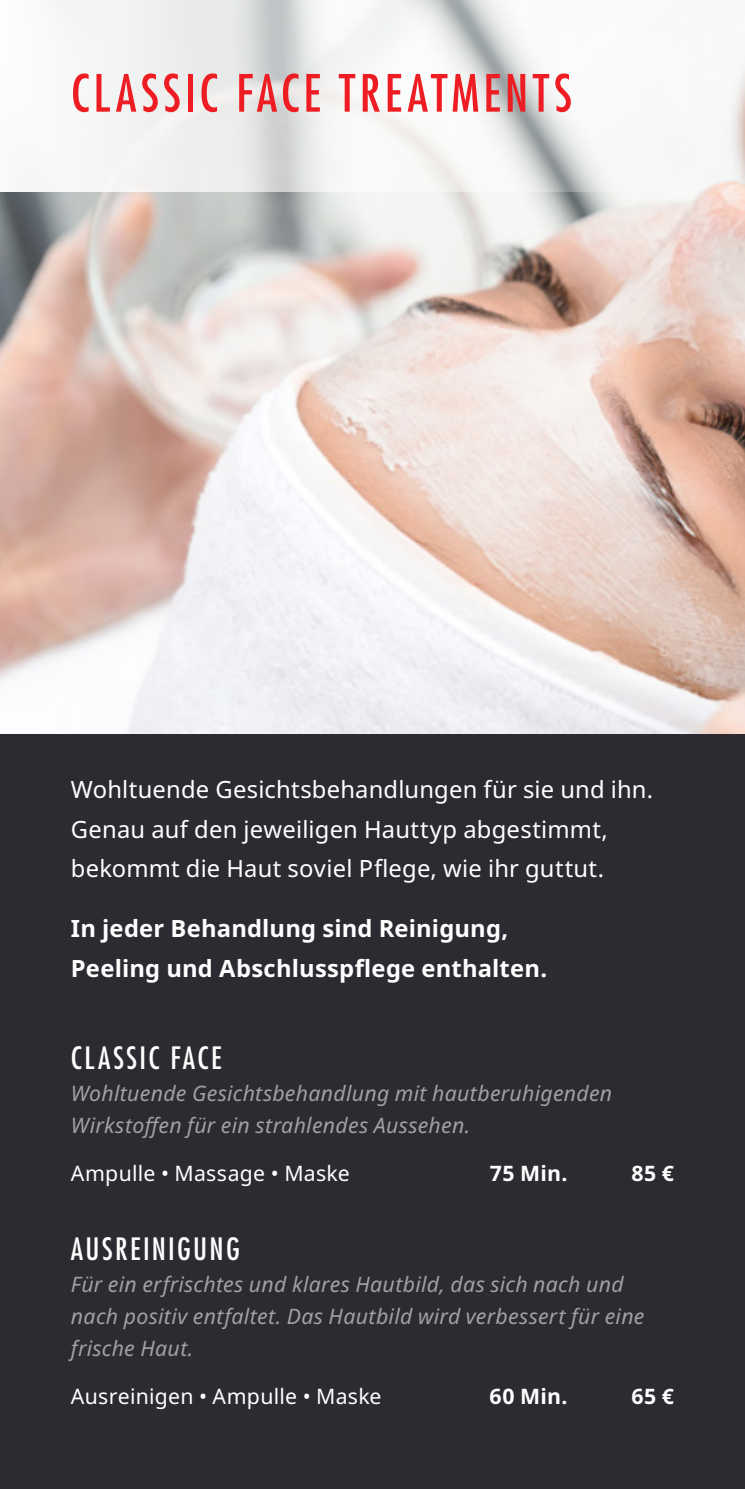
<style>
.page{position:relative;width:745px;height:1489px;background:#fff}
.page>*{position:absolute;margin:0;border:0;box-sizing:border-box;transform-origin:0 0}
.t1{font:condensed 50px "Futura Std";letter-spacing:.08em;color:#ee1d23}
.H4_Angebotstitel{font:condensed 30px "Futura Std";letter-spacing:.08em;color:#fff}
._1_Intro{font:23.75px/39.8px "Noto Sans";letter-spacing:.01em;color:#fff}
._1_Intro-2{font:700 23.75px/39.8px "Noto Sans";letter-spacing:.01em;color:#fff}
._2_Subline{font:italic 21.25px/32px "Noto Sans";letter-spacing:.015em;color:#a0a0a6}
._3_Details{font:21.25px "Noto Sans";letter-spacing:.01em;color:#fff}
._3_Details-2{font:700 21.25px "Noto Sans";letter-spacing:.015em;color:#fff}
</style>
<div class="page">
<div style="left:0;top:0;width:744px;height:1488px;background:#2e2a31"></div>
<hr style="left:744px;top:0;width:1px;height:1488px;background:#2e2a31">
<img style="left:0;top:191px;width:744px;height:542px">
<svg style="left:0;top:0;width:744px;height:191px;background:#eeefee"></svg>
<h2 class="t1" style="left:71px;top:63px;width:502px">CLASSIC FACE TREATMENTS</h2>
<p class="_1_Intro" style="left:71px;top:769px;width:583px">Wohltuende Gesichtsbehandlungen für sie und ihn.<br>Genau auf den jeweiligen Hauttyp abgestimmt, -bekommt die Haut soviel Pflege, wie ihr guttut.</p>
<p class="_1_Intro-2" style="left:71px;top:909px;width:477px">In jeder Behandlung sind Reinigung,<br>Peeling und Abschlusspflege enthalten.</p>
<p class="H4_Angebotstitel" style="left:71px;top:1039px;width:152px">CLASSIC FACE</p>
<p class="_2_Subline" style="left:71px;top:1077px;width:542px">Wohltuende Gesichtsbehandlung mit hautberuhigenden -Wirkstoffen für ein strahlendes Aussehen.</p>
<p class="_3_Details" style="left:71px;top:1157px;width:280px">Ampulle • Massage • Maske</p>
<p class="_3_Details-2" style="left:489px;top:1157px;width:79px">75 Min.</p>
<p class="_3_Details-2" style="left:631px;top:1157px;width:44px">85 €</p>
<p class="H4_Angebotstitel" style="left:71px;top:1231px;width:170px">AUSREINIGUNG</p>
<p class="_2_Subline" style="left:71px;top:1268px;width:574px">Für ein erfrischtes und klares Hautbild, das sich nach und nach positiv entfaltet. Das Hautbild wird verbessert für eine frische Haut.</p>
<p class="_3_Details" style="left:71px;top:1380px;width:312px">Ausreinigen • Ampulle • Maske</p>
<p class="_3_Details-2" style="left:489px;top:1380px;width:80px">60 Min.</p>
<p class="_3_Details-2" style="left:631px;top:1380px;width:44px">65 €</p>
</div>
